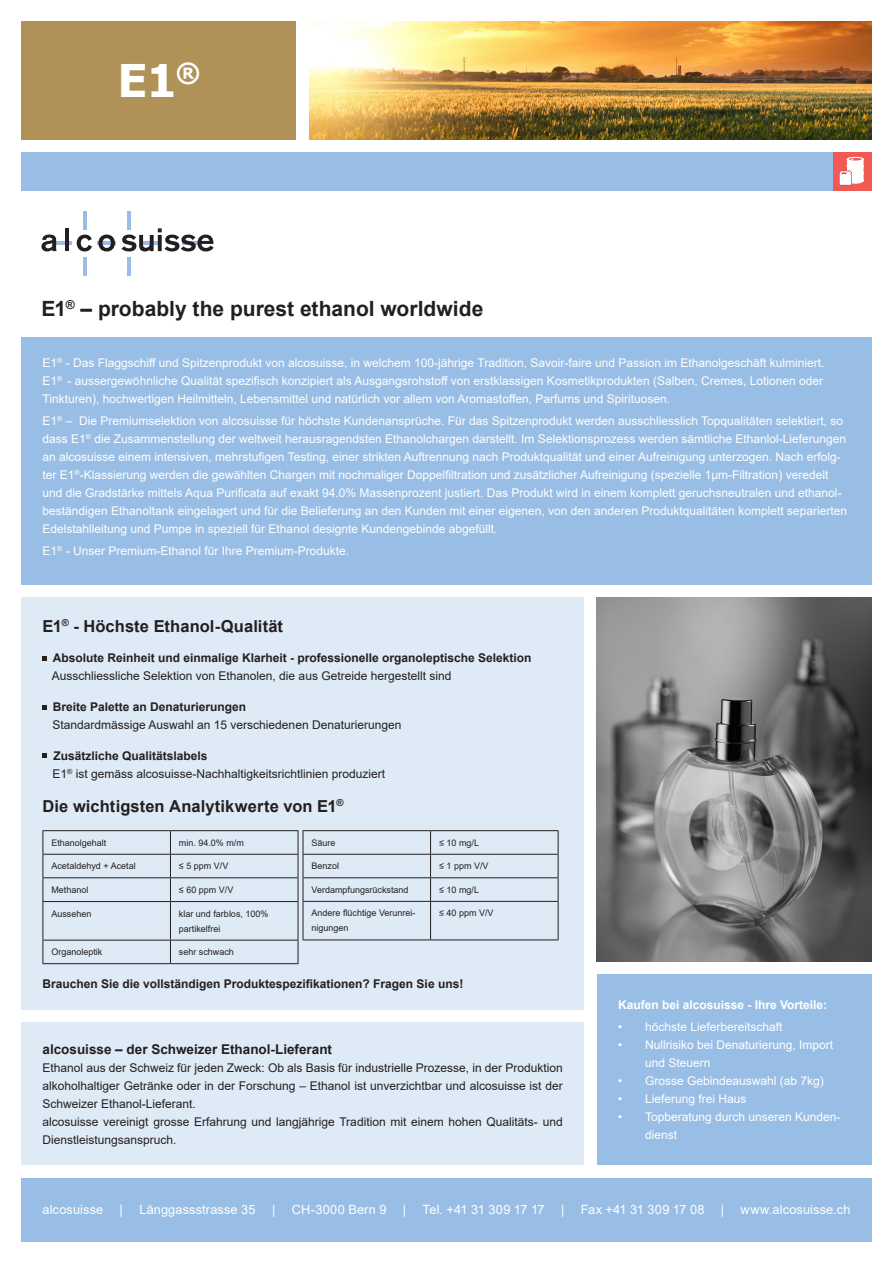
<style>
.page{position:relative;width:893px;height:1263px;background:#fff}
.page>*{position:absolute;margin:0;border:0;box-sizing:border-box;transform-origin:0 0}
.t1{font:700 45px "Verdana";color:#fff}
.t2{font:700 21px "Arial";color:#231f20}
.t3{font:700 16.5px "Arial";letter-spacing:.005em;color:#231f20}
.t4{font:700 13.5px "Arial";color:#231f20}
.t5{font:12.75px "Arial";letter-spacing:.01em;color:#fff}
.t6{font:12.75px "Arial";letter-spacing:-.04em;color:#fff}
.t7{font:12px/18px "Arial";color:#fff}
.t8{font:12px/18px "Arial";color:#231f20;text-align:justify}
.t9{font:700 12px "Arial";color:#231f20}
.t10{font:700 12px "Arial";color:#fff}
.t11{font:9px/15px "Arial";color:#231f20}
</style>
<div class="page">
<div style="left:21px;top:152px;width:851px;height:38px;background:#99bee5"></div>
<div style="left:21px;top:21px;width:275px;height:118px;background:#b09258"></div>
<img style="left:309px;top:21px;width:563px;height:118px">
<div style="left:21px;top:1178px;width:851px;height:64px;background:#99bee5"></div>
<div style="left:833px;top:152px;width:39px;height:38px;background:#f05954"></div>
<img style="left:597px;top:597px;width:275px;height:364px">
<hr style="left:83px;top:211px;width:4px;height:19px;background:#99bee5">
<hr style="left:127px;top:211px;width:4px;height:19px;background:#99bee5">
<hr style="left:83px;top:257px;width:4px;height:18px;background:#99bee5">
<hr style="left:127px;top:257px;width:4px;height:19px;background:#99bee5">
<hr style="left:53px;top:241px;width:19px;height:4px;background:#99bee5">
<hr style="left:97px;top:241px;width:19px;height:4px;background:#99bee5">
<svg style="left:41px;top:235px;width:16px;height:16px"></svg>
<hr style="left:65px;top:228px;width:4px;height:23px;background:#231f20">
<svg style="left:77px;top:235px;width:15px;height:16px"></svg>
<svg style="left:98px;top:235px;width:17px;height:16px"></svg>
<svg style="left:121px;top:228px;width:93px;height:23px"></svg>
<svg style="left:839px;top:157px;width:25px;height:29px"></svg>
<div style="left:21px;top:1022px;width:563px;height:143px;background:#deeaf6"></div>
<div style="left:21px;top:337px;width:851px;height:247px;background:#99bee5"></div>
<div style="left:21px;top:597px;width:563px;height:413px;background:#deeaf6"></div>
<svg style="left:43px;top:656px;width:4px;height:4px"></svg>
<svg style="left:43px;top:705px;width:4px;height:4px"></svg>
<svg style="left:43px;top:754px;width:4px;height:4px"></svg>
<hr style="left:43px;top:830px;width:127px;height:1px;background:#231f20">
<hr style="left:170px;top:830px;width:128px;height:1px;background:#231f20">
<hr style="left:43px;top:854px;width:127px;height:1px;background:#231f20">
<hr style="left:170px;top:854px;width:128px;height:1px;background:#231f20">
<hr style="left:43px;top:877px;width:127px;height:1px;background:#231f20">
<svg style="left:43px;top:831px;width:1px;height:70px"></svg>
<hr style="left:170px;top:877px;width:128px;height:1px;background:#231f20">
<svg style="left:170px;top:831px;width:1px;height:70px"></svg>
<hr style="left:43px;top:901px;width:127px;height:1px;background:#231f20">
<hr style="left:43px;top:902px;width:1px;height:38px;background:#231f20">
<hr style="left:170px;top:901px;width:128px;height:1px;background:#231f20">
<hr style="left:170px;top:902px;width:1px;height:38px;background:#231f20">
<hr style="left:298px;top:902px;width:1px;height:38px;background:#231f20">
<hr style="left:43px;top:940px;width:127px;height:1px;background:#231f20">
<svg style="left:43px;top:940px;width:1px;height:23px"></svg>
<hr style="left:170px;top:940px;width:128px;height:1px;background:#231f20">
<svg style="left:170px;top:940px;width:1px;height:23px"></svg>
<svg style="left:298px;top:940px;width:1px;height:23px"></svg>
<hr style="left:43px;top:963px;width:127px;height:1px;background:#231f20">
<hr style="left:170px;top:963px;width:128px;height:1px;background:#231f20">
<div style="left:597px;top:974px;width:275px;height:191px;background:#99bee5"></div>
<hr style="left:303px;top:830px;width:128px;height:1px;background:#231f20">
<hr style="left:431px;top:830px;width:127px;height:1px;background:#231f20">
<hr style="left:303px;top:854px;width:128px;height:1px;background:#231f20">
<hr style="left:431px;top:854px;width:127px;height:1px;background:#231f20">
<hr style="left:303px;top:877px;width:128px;height:1px;background:#231f20">
<svg style="left:298px;top:831px;width:6px;height:70px"></svg>
<hr style="left:431px;top:877px;width:127px;height:1px;background:#231f20">
<svg style="left:430px;top:831px;width:1px;height:70px"></svg>
<svg style="left:558px;top:831px;width:1px;height:70px"></svg>
<hr style="left:303px;top:901px;width:128px;height:1px;background:#231f20">
<hr style="left:303px;top:902px;width:1px;height:37px;background:#231f20">
<hr style="left:431px;top:901px;width:127px;height:1px;background:#231f20">
<hr style="left:430px;top:902px;width:1px;height:37px;background:#231f20">
<hr style="left:558px;top:902px;width:1px;height:37px;background:#231f20">
<hr style="left:303px;top:939px;width:128px;height:1px;background:#231f20">
<hr style="left:431px;top:939px;width:127px;height:1px;background:#231f20">
<p class="t1" style="left:117px;top:49px;width:85px">E1<sup>®</sup></p>
<p class="t2" style="left:41px;top:294px;width:443px">E1<sup>®</sup> – probably the purest ethanol worldwide</p>
<p class="t7" style="left:43px;top:353px;width:783px;text-align:justify">E1<sup>®</sup> - Das Flaggschiff und Spitzenprodukt von alcosuisse, in welchem 100-jährige Tradition, Savoir-faire und Passion im Ethanolgeschäft kulminiert.<br>E1<sup>®</sup> - aussergewöhnliche Qualität spezifisch konzipiert als Ausgangsrohstoff von erstklassigen Kosmetikprodukten (Salben, Cremes, Lotionen oder Tinkturen), hochwertigen Heilmitteln, Lebensmittel und natürlich vor allem von Aromastoffen, Parfums und Spirituosen.</p>
<p class="t7" style="left:43px;top:412px;width:806px">E1<sup>®</sup> – Die Premiumselektion von alcosuisse für höchste Kundenansprüche. Für das Spitzenprodukt werden ausschliesslich Topqualitäten selektiert, so dass E1<sup>®</sup> die Zusammenstellung der weltweit herausragendsten Ethanolchargen darstellt. Im Selektionsprozess werden sämtliche Ethanlol-Lieferungen an alcosuisse einem intensiven, mehrstufigen Testing, einer strikten Auftrennung nach Produktqualität und einer Aufreinigung unterzogen. Nach erfolg&shy;ter E1<sup>®</sup>-Klassierung werden die gewählten Chargen mit nochmaliger Doppelfiltration und zusätzlicher Aufreinigung (spezielle 1µm-Filtration) veredelt und die Gradstärke mittels Aqua Purificata auf exakt 94.0% Massenprozent justiert. Das Produkt wird in einem komplett geruchsneutralen und ethanol&shy;beständigen Ethanoltank eingelagert und für die Belieferung an den Kunden mit einer eigenen, von den anderen Produktqualitäten komplett separierten Edelstahlleitung und Pumpe in speziell für Ethanol designte Kundengebinde abgefüllt.</p>
<p class="t7" style="left:43px;top:542px;width:308px">E1<sup>®</sup> - Unser Premium-Ethanol für Ihre Premium-Produkte.</p>
<p class="t3" style="left:43px;top:614px;width:242px">E1<sup>®</sup> - Höchste Ethanol-Qualität</p>
<p class="t9" style="left:53px;top:650px;width:480px">Absolute Reinheit und einmalige Klarheit - professionelle organoleptische Selektion</p>
<p class="t8" style="left:52px;top:667px;width:401px">Ausschliessliche Selektion von Ethanolen, die aus Getreide hergestellt sind</p>
<p class="t9" style="left:53px;top:698px;width:195px">Breite Palette an Denaturierungen</p>
<p class="t8" style="left:53px;top:716px;width:350px">Standardmässige Auswahl an 15 verschiedenen Denaturierungen</p>
<p class="t9" style="left:53px;top:747px;width:156px">Zusätzliche Qualitätslabels</p>
<p class="t8" style="left:53px;top:765px;width:334px">E1<sup>®</sup> ist gemäss alcosuisse-Nachhaltigkeitsrichtlinien produziert</p>
<p class="t3" style="left:43px;top:794px;width:302px">Die wichtigsten Analytikwerte von E1<sup>®</sup></p>
<p class="t11" style="left:51px;top:835px;width:57px">Ethanolgehalt</p>
<p class="t11" style="left:179px;top:835px;width:67px">min. 94.0% m/m</p>
<p class="t11" style="left:51px;top:858px;width:86px">Acetaldehyd + Acetal</p>
<p class="t11" style="left:179px;top:858px;width:51px">≤ 5 ppm V/V</p>
<p class="t11" style="left:51px;top:882px;width:39px">Methanol</p>
<p class="t11" style="left:179px;top:882px;width:56px">≤ 60 ppm V/V</p>
<p class="t11" style="left:51px;top:906px;width:42px">Aussehen</p>
<p class="t11" style="left:179px;top:906px;width:91px">klar und farblos, 100% partikelfrei</p>
<p class="t11" style="left:51px;top:944px;width:53px">Organoleptik</p>
<p class="t11" style="left:179px;top:944px;width:57px">sehr schwach</p>
<p class="t11" style="left:311px;top:835px;width:26px">Säure</p>
<p class="t11" style="left:439px;top:835px;width:41px">≤ 10 mg/L</p>
<p class="t11" style="left:311px;top:858px;width:29px">Benzol</p>
<p class="t11" style="left:439px;top:858px;width:51px">≤ 1 ppm V/V</p>
<p class="t11" style="left:311px;top:882px;width:99px">Verdampfungsrückstand</p>
<p class="t11" style="left:439px;top:882px;width:41px">≤ 10 mg/L</p>
<p class="t11" style="left:311px;top:906px;width:106px">Andere flüchtige Verunrei&shy;nigungen</p>
<p class="t11" style="left:439px;top:906px;width:56px">≤ 40 ppm V/V</p>
<p class="t9" style="left:43px;top:975px;width:422px">Brauchen Sie die vollständigen Produktespezifikationen? Fragen Sie uns!</p>
<p class="t4" style="left:43px;top:1039px;width:291px">alcosuisse – der Schweizer Ethanol-Lieferant</p>
<p class="t8" style="left:43px;top:1058px;width:522px">Ethanol aus der Schweiz für jeden Zweck: Ob als Basis für industrielle Prozesse, in der Produktion alkoholhaltiger Getränke oder in der Forschung – Ethanol ist unverzichtbar und alcosuisse ist der Schweizer Ethanol-Lieferant.</p>
<p class="t8" style="left:43px;top:1112px;width:522px">alcosuisse vereinigt grosse Erfahrung und langjährige Tradition mit einem hohen Qualitäts- und<br>Dienstleistungsanspruch.</p>
<p class="t10" style="left:618px;top:996px;width:211px">Kaufen bei alcosuisse - Ihre Vorteile:</p>
<p class="t7" style="left:618px;top:1018px;width:166px">• höchste Lieferbereitschaft</p>
<p class="t7" style="left:645px;top:1036px;width:190px;text-indent:-27px">• Nullrisiko bei Denaturierung, Import und Steuern</p>
<p class="t7" style="left:618px;top:1072px;width:207px">• Grosse Gebindeauswahl (ab 7kg)</p>
<p class="t7" style="left:618px;top:1090px;width:130px">• Lieferung frei Haus</p>
<p class="t7" style="left:645px;top:1108px;width:197px;text-indent:-27px">• Topberatung durch unseren Kunden&shy;dienst</p>
<p class="t5" style="left:43px;top:1201px;width:62px">alcosuisse</p>
<p class="t5" style="left:120px;top:1201px;width:5px">|</p>
<p class="t5" style="left:139px;top:1201px;width:118px">Länggassstrasse 35</p>
<p class="t5" style="left:272px;top:1201px;width:5px">|</p>
<p class="t5" style="left:292px;top:1201px;width:96px">CH-3000 Bern 9</p>
<p class="t5" style="left:403px;top:1201px;width:5px">|</p>
<p class="t6" style="left:423px;top:1201px;width:124px">Tel. +41 31 309 17 17</p>
<p class="t5" style="left:561px;top:1201px;width:5px">|</p>
<p class="t5" style="left:581px;top:1201px;width:125px">Fax +41 31 309 17 08</p>
<p class="t5" style="left:721px;top:1201px;width:5px">|</p>
<p class="t5" style="left:741px;top:1201px;width:111px">www.alcosuisse.ch</p>
</div>
